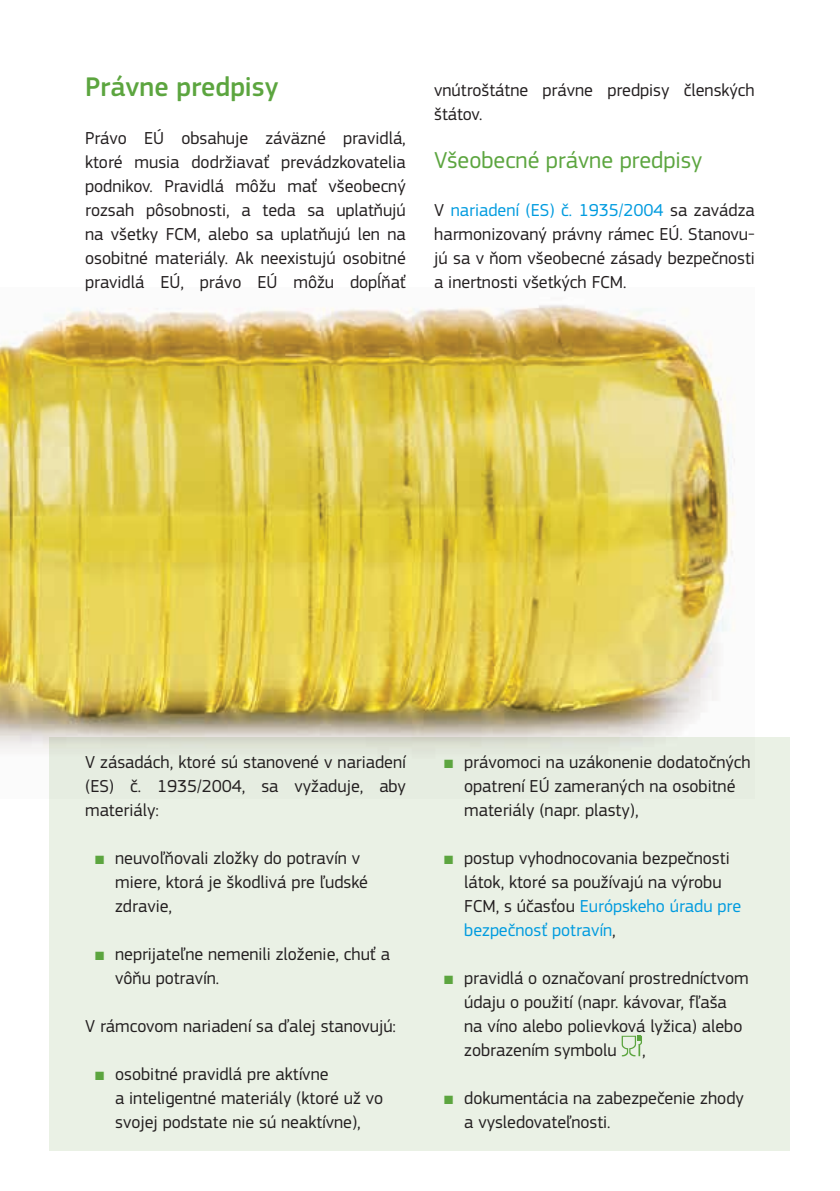
<style>
.page{position:relative;width:840px;height:1191px;background:#fff}
.page>*{position:absolute;margin:0;border:0;box-sizing:border-box;transform-origin:0 0}
.t1{font:500 28px "EC Square Sans Pro";color:#5ca53f}
.t2{font:24px "EC Square Sans Pro";color:#5ca53f}
.t3{font:18px/24px "EC Square Sans Pro";color:#231f20}
.s1{color:#009bdf}
.s2{color:#5ca53f}
</style>
<div class="page">
<img style="left:0;top:304px;width:735px;height:495px">
<div style="left:50px;top:737px;width:739px;height:413px;background:#eaf1e5"></div>
<hr style="left:839px;top:0;width:1px;height:193px;background:#5ca53f">
<svg style="left:621px;top:1035px;width:20px;height:21px"></svg>
<h1 class="t1" style="left:85px;top:70px;width:195px">Právne predpisy</h1>
<p class="t3" style="left:85px;top:126px;width:322px;text-align:justify">Právo EÚ obsahuje záväzné pravidlá, ktoré musia dodržiavať prevádzkovatelia podnikov. Pravidlá môžu mať všeobecný rozsah pôsobnosti, a teda sa uplatňujú na všetky FCM, alebo sa uplatňujú len na osobitné materiály. Ak neexistujú osobitné pravidlá EÚ, právo EÚ môžu dopĺňať</p>
<p class="t3" style="left:434px;top:78px;width:322px">vnútroštátne právne predpisy členských štátov.</p>
<h2 class="t2" style="left:434px;top:146px;width:270px">Všeobecné právne predpisy</h2>
<p class="t3" style="left:434px;top:198px;width:322px;text-align:justify">V <span class="s1">nariadení (ES) č. 1935/2004</span> sa zavádza harmonizovaný právny rámec EÚ. Stanovu&shy;jú sa v ňom všeobecné zásady bezpečnosti a inertnosti všetkých FCM.</p>
<p class="t3" style="left:85px;top:750px;width:322px;text-align:justify">V zásadách, ktoré sú stanovené v nariadení (ES) č. 1935/2004, sa vyžaduje, aby materiály:</p>
<p class="t3" style="left:115px;top:846px;width:254px;text-indent:-20px"><span class="s2">■</span> neuvoľňovali zložky do potravín v miere, ktorá je škodlivá pre ľudské zdravie,</p>
<p class="t3" style="left:115px;top:942px;width:276px;text-indent:-20px"><span class="s2">■</span> neprijateľne nemenili zloženie, chuť a vôňu potravín.</p>
<p class="t3" style="left:85px;top:1014px;width:312px">V rámcovom nariadení sa ďalej stanovujú:</p>
<p class="t3" style="left:115px;top:1062px;width:269px;text-indent:-20px"><span class="s2">■</span> osobitné pravidlá pre aktívne<br>a inteligentné materiály (ktoré už vo svojej podstate nie sú neaktívne),</p>
<p class="t3" style="left:464px;top:750px;width:288px;text-indent:-20px"><span class="s2">■</span> právomoci na uzákonenie dodatočných opatrení EÚ zameraných na osobitné materiály (napr. plasty),</p>
<p class="t3" style="left:464px;top:846px;width:278px;text-indent:-20px"><span class="s2">■</span> postup vyhodnocovania bezpečnosti látok, ktoré sa používajú na výrobu<br>FCM, s účasťou <span class="s1">Európskeho úradu pre bezpečnosť potravín</span>,</p>
<p class="t3" style="left:464px;top:966px;width:286px;text-indent:-20px"><span class="s2">■</span> pravidlá o označovaní prostredníctvom údaju o použití (napr. kávovar, fľaša na víno alebo polievková lyžica) alebo zobrazením symbolu</p>
<p class="t3" style="left:641px;top:1038px;width:5px">,</p>
<p class="t3" style="left:464px;top:1086px;width:281px;text-indent:-20px"><span class="s2">■</span> dokumentácia na zabezpečenie zhody a vysledovateľnosti.</p>
</div>
